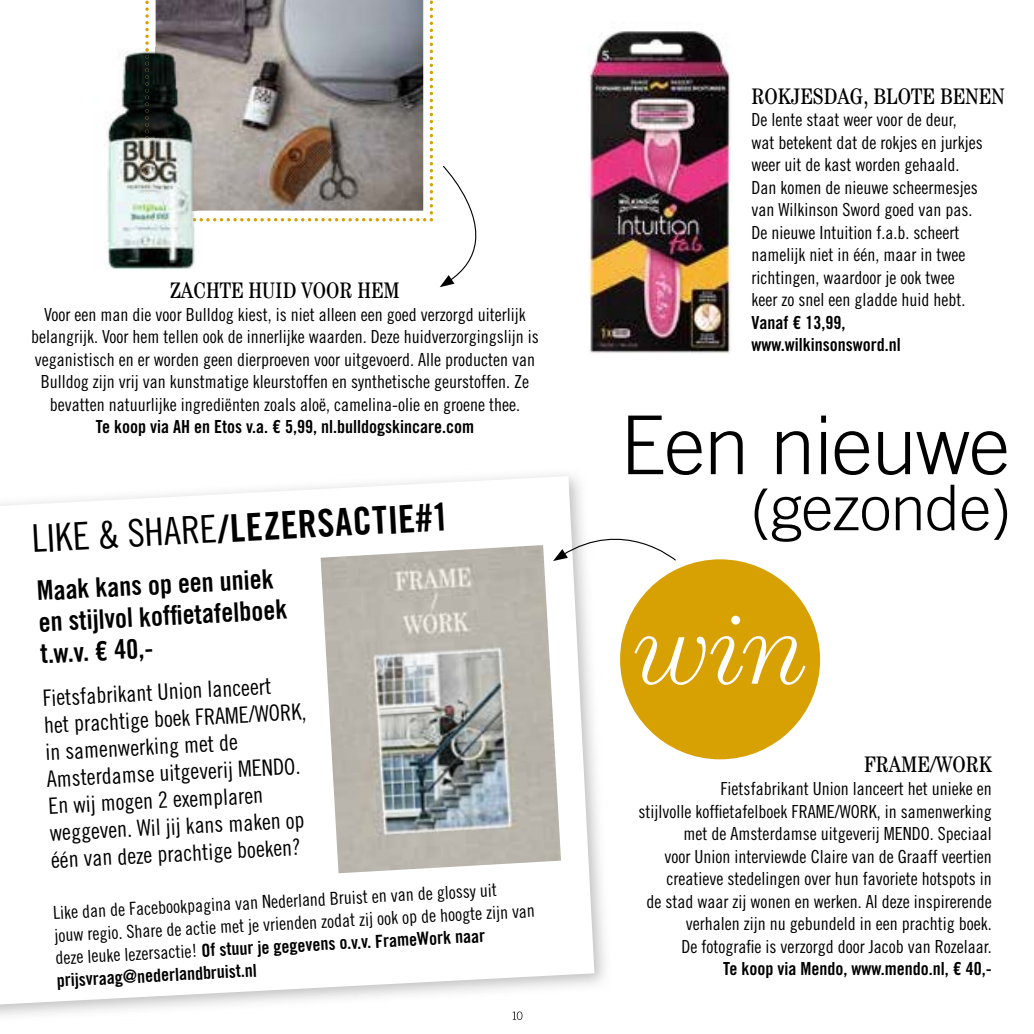
<style>
.page{position:relative;width:1034px;height:1034px;background:#fff}
.page>*{position:absolute;margin:0;border:0;box-sizing:border-box;transform-origin:0 0}
.t1{font:italic 300 98.77px "Century LT";color:#fff}
.t2{font:300 81px "Trade Gothic LT Std";letter-spacing:-.01em;color:#000}
.t3{font:300 63px "Trade Gothic LT Std";letter-spacing:-.01em;color:#000}
.t4{font:38.25px "Trade Gothic LT Std Bd Cn 20";color:#000}
.t5{font:27px/31.5px "Trade Gothic LT Std Bd Cn 20";color:#000}
.t6{font:22.5px/27px "Trade Gothic LT Std Cn 18";color:#000}
.t7{font:condensed 22.5px "Century LT";color:#000}
.t8{font:18px/22.5px "Trade Gothic LT Std Cn 18";color:#000}
.t9{font:18px/22.5px "Trade Gothic LT Std Bd Cn 20";color:#000}
.s1{font-family:"Trade Gothic LT Std Cn 18"}
</style>
<div class="page">
<svg style="left:440px;top:166px;width:37px;height:121px"></svg>
<img style="left:0;top:474px;width:605px;height:546px">
<svg style="left:512px;top:1011px;width:10px;height:8px"></svg>
<svg style="left:0;top:476px;width:594px;height:528px"></svg>
<img style="left:588px;top:31px;width:143px;height:322px">
<img style="left:320px;top:545px;width:241px;height:328px">
<img style="left:104px;top:51px;width:92px;height:219px">
<img style="left:145px;top:0;width:288px;height:221px">
<img style="left:156px;top:48px;width:40px;height:162px">
<svg style="left:553px;top:516px;width:123px;height:45px"></svg>
<div style="left:620px;top:559px;width:200px;height:200px;background:#d7a103;border-radius:50%"></div>
<p class="t7" style="left:170px;top:277px;width:231px">ZACHTE HUID VOOR HEM</p>
<p class="t8" style="left:31px;top:303px;width:509px;text-align:center">Voor een man die voor Bulldog kiest, is niet alleen een goed verzorgd uiterlijk belangrijk. Voor hem tellen ook de innerlijke waarden. Deze huidverzorgingslijn is veganistisch en er worden geen dierproeven voor uitgevoerd. Alle producten van Bulldog zijn vrij van kunstmatige kleurstoffen en synthetische geurstoffen. Ze bevatten natuurlijke ingrediënten zoals aloë, camelina-olie en groene thee.</p>
<p class="t9" style="left:96px;top:415px;width:380px">Te koop via AH en Etos v.a. € 5,99, nl.bulldogskincare.com</p>
<h3 class="t4" style="left:31px;top:515px;width:419px;rotate:-3deg"><span class="s1">LIKE &amp; SHARE</span>/LEZERSACTIE#1</h3>
<h3 class="t5" style="left:36px;top:574px;width:250px;rotate:-3deg">Maak kans op een uniek en stijlvol koffi etafelboek t.w.v. € 40,-</h3>
<p class="t6" style="left:42px;top:684px;width:264px;rotate:-3deg">Fietsfabrikant Union lanceert<br>het prachtige boek FRAME/WORK, in samenwerking met de<br>Amsterdamse uitgeverij MENDO.<br>En wij mogen 2 exemplaren weggeven. Wil jij kans maken op één van deze prachtige boeken?</p>
<p class="t8" style="left:53px;top:901px;width:482px;rotate:-3deg">Like dan de Facebookpagina van Nederland Bruist en van de glossy uit<br>jouw regio. Share de actie met je vrienden zodat zij ook op de hoogte zijn van</p>
<p class="t9" style="left:55px;top:946px;width:431px;rotate:-3deg"><span class="s1">deze leuke lezersactie!</span> Of stuur je gegevens o.v.v. FrameWork naar prijsvraag@nederlandbruist.nl</p>
<p class="t7" style="left:751px;top:83px;width:254px">ROKJESDAG, BLOTE BENEN</p>
<p class="t8" style="left:751px;top:108px;width:232px">De lente staat weer voor de deur, wat betekent dat de rokjes en jurkjes weer uit de kast worden gehaald.<br>Dan komen de nieuwe scheermesjes van Wilkinson Sword goed van pas.<br>De nieuwe Intuition f.a.b. scheert namelijk niet in één, maar in twee richtingen, waardoor je ook twee keer zo snel een gladde huid hebt.</p>
<p class="t9" style="left:751px;top:311px;width:151px">Vanaf € 13,99, www.wilkinsonsword.nl</p>
<h2 class="t2" style="left:620px;top:397px;width:391px">Een nieuwe</h2>
<h3 class="t3" style="left:750px;top:470px;width:262px">(gezonde)</h3>
<h1 class="t1" style="left:634px;top:593px;width:175px">win</h1>
<p class="t7" style="left:863px;top:751px;width:129px">FRAME/WORK</p>
<p class="t8" style="left:638px;top:777px;width:354px;text-align:right">Fietsfabrikant Union lanceert het unieke en<br>stijlvolle koffietafelboek FRAME/WORK, in samenwerking met de Amsterdamse uitgeverij MENDO. Speciaal<br>voor Union interviewde Claire van de Graaff veertien creatieve stedelingen over hun favoriete hotspots in<br>de stad waar zij wonen en werken. Al deze inspirerende verhalen zijn nu gebundeld in een prachtig boek.<br>De fotografie is verzorgd door Jacob van Rozelaar.</p>
<p class="t9" style="left:723px;top:957px;width:270px">Te koop via Mendo, www.mendo.nl, € 40,-</p>
</div>
